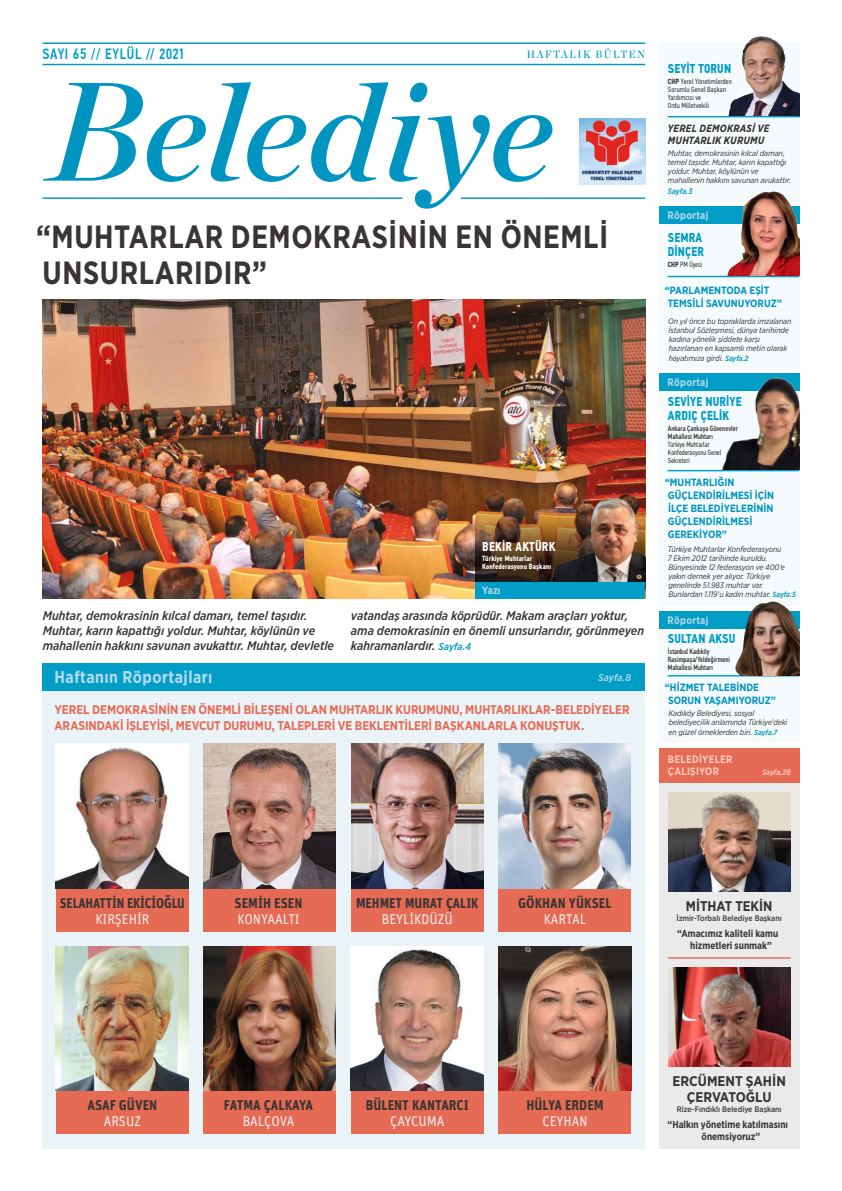
<style>
.page{position:relative;width:842px;height:1191px;background:#fff}
.page>*{position:absolute;margin:0;border:0;box-sizing:border-box;transform-origin:0 0}
.t1{font:700 32.1px/36px "Gotham Narrow";letter-spacing:.02em;color:#393535;scale:.92 1}
.t2{font:700 17.1px "Gotham Narrow";letter-spacing:.03em;color:#b6d9eb;scale:.93 1}
.t3{font:500 15px "PF Din Text Cond Pro";letter-spacing:.05em;color:#009ec7;scale:.93 1}
.t4{font:700 14.1px "Unit Pro";color:#393535;scale:.93 1}
.t5{font:14.1px "Unit Pro";color:#ebeaea;scale:.93 1}
.t6{font:700 14.1px "Unit Pro";color:#393535;scale:.89 1}
.t7{font:700 14.1px "Unit Pro";color:#393535;scale:.91 1}
.t8{font:700 14px/16px "Gotham Narrow";color:#393535;text-align:center}
.t9{font:700 12.8px/14px "PF Din Text Cond Pro";letter-spacing:.01em;color:#009ec7;scale:.93 1}
.t10{font:700 12.8px "PF Din Text Cond Pro";letter-spacing:.02em;color:#fff;scale:.93 1}
.t11{font:700 12.6px/16.5px "Gotham Narrow";letter-spacing:-.005em;color:#e66b54;scale:.96 1}
.t12{font:italic 500 12.5px/15px "Gotham Narrow";color:#393535}
.t13{font:700 10.7px "Gotham Narrow";letter-spacing:.03em;color:#b6d9eb;scale:.93 1}
.t14{font:700 10.7px/12px "Gotham Narrow";letter-spacing:.03em;color:#faccbd;scale:.93 1}
.t15{font:10.7px "Chronicle Display Semi";letter-spacing:.15em;color:#009ec7;scale:.93 1}
.t16{font:700 10.5px/13px "Gotham Narrow";color:#0095c1}
.t17{font:italic 700 10.5px/12px "Gotham Narrow";letter-spacing:.015em;color:#393535;scale:.95 1}
.t18{font:700 10.2px/11.5px "Gotham Narrow";color:#393535;scale:.93 1}
.t19{font:italic 500 10px "Gotham Narrow";letter-spacing:.01em;color:#b6d9eb}
.t20{font:italic 8px/9px "Gotham Narrow";letter-spacing:-.01em;color:#393535}
.t21{font:500 8px "Gotham Narrow";color:#393535}
.t22{font:italic 500 8px "Gotham Narrow";letter-spacing:-.005em;color:#faccbd}
.t23{font:italic 500 8px "Gotham Narrow";letter-spacing:-.01em;color:#0095c1}
.t24{font:500 7.5px/8px "PF Din Text Cond Pro";color:#393535;scale:.9 1}
.t25{font:7.5px/8px "PF Din Text Cond Pro";color:#393535;scale:.93 1}
.t26{font:7.5px/8px "PF Din Text Cond Pro";color:#393535;scale:.9 1}
.t27{font:700 7.5px/8px "PF Din Text Cond Pro";letter-spacing:.01em;color:#fff;scale:.93 1}
.s1{font-size:10px;color:#0095c1}
.s2{font-weight:700}
.s3{font-weight:500;font-size:7.5px;color:#0095c1}
</style>
<div class="page">
<div style="left:659px;top:374px;width:140px;height:231px;background:#f5fafc"></div>
<hr style="left:668px;top:470px;width:131px;height:1px;background:#009ec7">
<div style="left:659px;top:374px;width:140px;height:17px;background:#009ec7"></div>
<img style="left:710px;top:377px;width:89px;height:93px">
<hr style="left:43px;top:64px;width:602px;height:1px;background:#0095c1">
<hr style="left:43px;top:43px;width:602px;height:1px;background:#0095c1">
<svg style="left:43px;top:82px;width:509px;height:127px"></svg>
<hr style="left:43px;top:197px;width:360px;height:2px;background:#0095c1">
<hr style="left:461px;top:197px;width:184px;height:2px;background:#0095c1">
<img style="left:579px;top:119px;width:66px;height:65px">
<img style="left:43px;top:300px;width:602px;height:298px">
<div style="left:43px;top:691px;width:602px;height:457px;background:#e9f3f8"></div>
<div style="left:43px;top:663px;width:602px;height:28px;background:#009ec7"></div>
<div style="left:499px;top:888px;width:132px;height:43px;background:#e66b54"></div>
<div style="left:351px;top:1090px;width:132px;height:43px;background:#e66b54"></div>
<img style="left:499px;top:743px;width:132px;height:145px">
<img style="left:351px;top:946px;width:132px;height:144px">
<div style="left:56px;top:888px;width:132px;height:43px;background:#e66b54"></div>
<div style="left:56px;top:1090px;width:132px;height:43px;background:#e66b54"></div>
<img style="left:56px;top:743px;width:132px;height:145px">
<img style="left:56px;top:946px;width:132px;height:144px">
<div style="left:203px;top:888px;width:133px;height:43px;background:#e66b54"></div>
<div style="left:203px;top:1090px;width:133px;height:43px;background:#e66b54"></div>
<img style="left:203px;top:743px;width:133px;height:145px">
<img style="left:203px;top:946px;width:133px;height:144px">
<div style="left:351px;top:888px;width:132px;height:43px;background:#e66b54"></div>
<div style="left:499px;top:1090px;width:132px;height:43px;background:#e66b54"></div>
<img style="left:351px;top:743px;width:132px;height:145px">
<img style="left:499px;top:946px;width:132px;height:144px">
<div style="left:659px;top:43px;width:140px;height:159px;background:#f5fafc"></div>
<img style="left:728px;top:37px;width:71px;height:79px">
<hr style="left:668px;top:116px;width:131px;height:1px;background:#009ec7">
<div style="left:659px;top:782px;width:140px;height:366px;background:#ebeaea"></div>
<div style="left:659px;top:748px;width:140px;height:34px;background:#e66b54"></div>
<hr style="left:668px;top:957px;width:123px;height:1px;background:#e66b54">
<img style="left:668px;top:792px;width:123px;height:99px">
<img style="left:668px;top:967px;width:123px;height:99px">
<div style="left:659px;top:219px;width:140px;height:150px;background:#f5fafc"></div>
<hr style="left:668px;top:276px;width:131px;height:1px;background:#009ec7">
<div style="left:659px;top:207px;width:140px;height:17px;background:#009ec7"></div>
<img style="left:710px;top:191px;width:89px;height:85px">
<div style="left:659px;top:615px;width:140px;height:127px;background:#f5fafc"></div>
<hr style="left:668px;top:675px;width:131px;height:1px;background:#009ec7">
<div style="left:659px;top:611px;width:140px;height:17px;background:#009ec7"></div>
<img style="left:725px;top:601px;width:74px;height:74px">
<div style="left:475px;top:581px;width:170px;height:17px;background:#009ec7"></div>
<img style="left:475px;top:482px;width:170px;height:99px">
<img style="left:533px;top:495px;width:112px;height:86px">
<h3 class="t3" style="left:43px;top:45px;width:154px">SAYI 65 // EYLÜL // 2021</h3>
<h3 class="t15" style="left:527px;top:46px;width:129px">HAFTALIK BÜLTEN</h3>
<h1 class="t1" style="left:36px;top:218px;width:623px">“MUHTARLAR DEMOKRASİNİN EN ÖNEMLİ<br>UNSURLARIDIR”</h1>
<h3 class="t10" style="left:482px;top:538px;width:80px">BEKİR AKTÜRK</h3>
<p class="t27" style="left:482px;top:555px;width:76px">Türkiye Muhtarlar<br>Konfederasyonu Başkanı</p>
<h3 class="t13" style="left:482px;top:583px;width:21px">Yazı</h3>
<h3 class="t12" style="left:43px;top:608px;width:293px">Muhtar, demokrasinin kılcal damarı, temel taşıdır.<br>Muhtar, karın kapattığı yoldur. Muhtar, köylünün ve mahallenin hakkını savunan avukattır. Muhtar, devletle</h3>
<h3 class="t12" style="left:351px;top:608px;width:295px">vatandaş arasında köprüdür. Makam araçları yoktur, ama demokrasinin en önemli unsurlarıdır, görünmeyen kahramanlardır. <span class="s1">Sayfa.4</span></h3>
<h2 class="t2" style="left:55px;top:666px;width:171px">Haftanın Röportajları</h2>
<p class="t19" style="left:598px;top:671px;width:34px">Sayfa.8</p>
<h3 class="t11" style="left:55px;top:701px;width:600px">YEREL DEMOKRASİNİN EN ÖNEMLİ BİLEŞENİ OLAN MUHTARLIK KURUMUNU, MUHTARLIKLAR-BELEDİYELER<br>ARASINDAKİ İŞLEYİŞİ, MEVCUT DURUMU, TALEPLERİ VE BEKLENTİLERİ BAŞKANLARLA KONUŞTUK.</h3>
<h3 class="t9" style="left:668px;top:62px;width:70px">SEYİT TORUN</h3>
<p class="t25" style="left:668px;top:77px;width:70px"><span class="s2">CHP</span> Yerel Yönetimlerden<br>Sorumlu Genel Başkan<br>Yardımcısı ve<br>Ordu Milletvekili</p>
<h3 class="t17" style="left:668px;top:123px;width:109px">YEREL DEMOKRASİ VE<br>MUHTARLIK KURUMU</h3>
<p class="t20" style="left:668px;top:149px;width:125px">Muhtar, demokrasinin kılcal damarı, temel taşıdır. Muhtar, karın kapattığı yoldur. Muhtar, köylünün ve mahallenin hakkını savunan avukattır.</p>
<p class="t23" style="left:668px;top:186px;width:26px">Sayfa.3</p>
<h3 class="t13" style="left:668px;top:209px;width:45px">Röportaj</h3>
<h3 class="t9" style="left:668px;top:231px;width:40px">SEMRA<br>DİNÇER</h3>
<p class="t26" style="left:668px;top:260px;width:40px"><span class="s2">CHP</span> PM Üyesi</p>
<h3 class="t16" style="left:665px;top:284px;width:119px">“PARLAMENTODA EŞİT<br>TEMSİLİ SAVUNUYORUZ”</h3>
<p class="t20" style="left:668px;top:316px;width:125px">On yıl önce bu topraklarda imzalanan İstanbul Sözleşmesi, dünya tarihinde kadına yönelik şiddete karşı hazırlanan en kapsamlı metin olarak</p>
<p class="t20" style="left:669px;top:353px;width:81px">hayatımıza girdi. <span class="s3">Sayfa.2</span></p>
<h3 class="t13" style="left:668px;top:376px;width:45px">Röportaj</h3>
<h3 class="t9" style="left:668px;top:395px;width:81px">SEVİYE NURİYE<br>ARDIÇ ÇELİK</h3>
<p class="t24" style="left:668px;top:424px;width:79px">Ankara Çankaya Güvenevler<br>Mahallesi Muhtarı</p>
<p class="t26" style="left:668px;top:440px;width:61px">Türkiye Muhtarlar<br>Konfederasyonu Genel<br>Sekreteri</p>
<h3 class="t16" style="left:665px;top:476px;width:111px">“MUHTARLIĞIN<br>GÜÇLENDİRİLMESİ İÇİN<br>İLÇE BELEDİYELERİNİN<br>GÜÇLENDİRİLMESİ<br>GEREKİYOR”</h3>
<p class="t20" style="left:668px;top:545px;width:130px">Türkiye Muhtarlar Konfederasyonu<br>7 Ekim 2012 tarihinde kuruldu.<br>Bünyesinde 12 federasyon ve 400’e yakın dernek yer alıyor. Türkiye genelinde 51.983 muhtar var.<br>Bunlardan 1.119’u kadın muhtar. <span class="s3">Sayfa.5</span></p>
<h3 class="t13" style="left:668px;top:613px;width:45px">Röportaj</h3>
<h3 class="t9" style="left:668px;top:632px;width:74px">SULTAN AKSU</h3>
<p class="t24" style="left:668px;top:648px;width:71px">İstanbul Kadıköy<br>Rasimpaşa/Yeldeğirmeni<br>Mahallesi Muhtarı</p>
<p class="t20" style="left:668px;top:708px;width:121px">Kadıköy Belediyesi, sosyal belediyecilik anlamında Türkiye’deki</p>
<p class="t20" style="left:668px;top:727px;width:111px">en güzel örneklerden biri. <span class="s3">Sayfa.7</span></p>
<h3 class="t16" style="left:668px;top:680px;width:109px;text-indent:-3px">“HİZMET TALEBİNDE<br>SORUN YAŞAMIYORUZ”</h3>
<h3 class="t14" style="left:668px;top:753px;width:71px">BELEDİYELER<br>ÇALIŞIYOR</h3>
<p class="t22" style="left:762px;top:767px;width:30px">Sayfa.28</p>
<h3 class="t6" style="left:60px;top:893px;width:142px">SELAHATTİN EKİCİOĞLU</h3>
<h3 class="t5" style="left:95px;top:910px;width:60px">KIRŞEHİR</h3>
<h3 class="t4" style="left:235px;top:893px;width:75px">SEMİH ESEN</h3>
<h3 class="t5" style="left:237px;top:910px;width:69px">KONYAALTI</h3>
<h3 class="t7" style="left:356px;top:893px;width:136px">MEHMET MURAT ÇALIK</h3>
<h3 class="t5" style="left:382px;top:910px;width:78px">BEYLİKDÜZÜ</h3>
<h3 class="t4" style="left:518px;top:893px;width:102px">GÖKHAN YÜKSEL</h3>
<h3 class="t5" style="left:544px;top:910px;width:47px">KARTAL</h3>
<h3 class="t8" style="left:686px;top:898px;width:88px">MİTHAT TEKİN</h3>
<p class="t21" style="left:676px;top:913px;width:107px">İzmir-Torbalı Belediye Başkanı</p>
<p class="t18" style="left:690px;top:927px;width:96px;text-indent:-13px">“Amacımız kaliteli kamu hizmetleri sunmak”</p>
<h3 class="t4" style="left:87px;top:1096px;width:77px">ASAF GÜVEN</h3>
<h3 class="t5" style="left:104px;top:1112px;width:41px">ARSUZ</h3>
<h3 class="t4" style="left:224px;top:1096px;width:97px">FATMA ÇALKAYA</h3>
<h3 class="t5" style="left:243px;top:1112px;width:57px">BALÇOVA</h3>
<h3 class="t4" style="left:366px;top:1096px;width:112px">BÜLENT KANTARCI</h3>
<h3 class="t5" style="left:390px;top:1112px;width:60px">ÇAYCUMA</h3>
<h3 class="t4" style="left:526px;top:1096px;width:85px">HÜLYA ERDEM</h3>
<h3 class="t5" style="left:542px;top:1112px;width:50px">CEYHAN</h3>
<h3 class="t8" style="left:672px;top:1073px;width:115px">ERCÜMENT ŞAHİN<br>ÇERVATOĞLU</h3>
<p class="t21" style="left:677px;top:1104px;width:106px">Rize-Fındıklı Belediye Başkanı</p>
<p class="t18" style="left:668px;top:1118px;width:131px;text-align:center">“Halkın yönetime katılmasını önemsiyoruz”</p>
</div>
